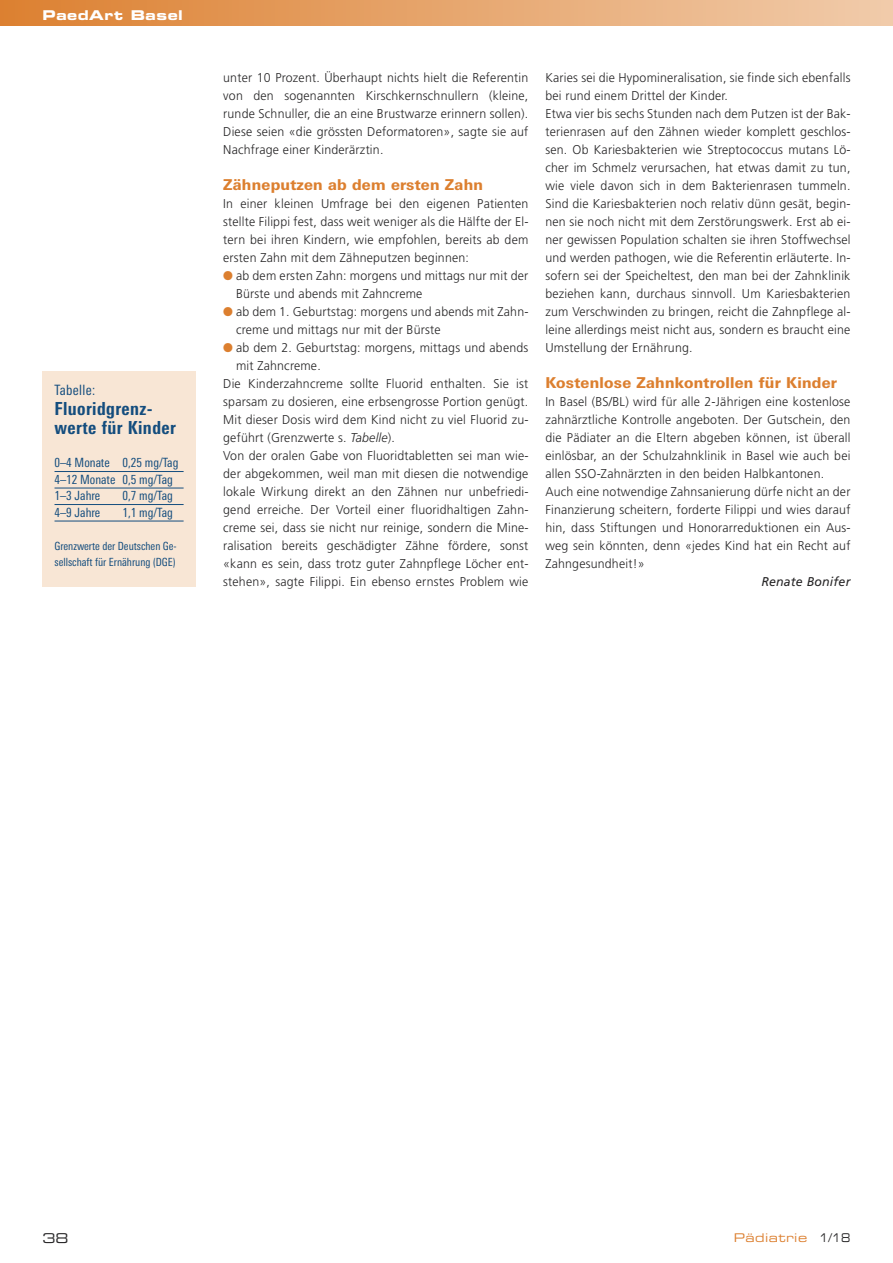
<style>
.page{position:relative;width:893px;height:1263px;background:#fff}
.page>*{position:absolute;margin:0;border:0;box-sizing:border-box;transform-origin:0 0}
.t1{font:800 condensed 18px/19.5px "Linotype Univers";letter-spacing:.025em;color:#144d7e}
.t2{font:800 15px "Linotype Univers Basic";letter-spacing:.02em;color:#dc7f2f}
.t3{font:condensed 14.25px "Linotype Univers";letter-spacing:.02em;color:#144d7e}
.t4{font:13.5px "Eurostile Bold Extended Two";letter-spacing:.04em;color:#fff}
.t5{font:13.5px "Eurostile Extended Two";color:#272627}
.t6{font:300 12.75px/18px "Frutiger";letter-spacing:.015em;color:#272627}
.t7{font:condensed 12.75px/16.5px "Linotype Univers";color:#144d7e}
.t8{font:italic 12.75px "Frutiger";letter-spacing:.015em;color:#272627}
.t9{font:12px "Eurostile Extended Two";letter-spacing:.04em;color:#dc7f2f}
.t10{font:condensed 11.25px/16.5px "Linotype Univers";color:#144d7e}
.s1{color:#dc7f2f}
.s2{font-style:italic}
.s3{color:#272627}
</style>
<div class="page">
<div style="left:0;top:0;width:893px;height:26px;background:linear-gradient(to right,#dc8031,#f1cbab)"></div>
<div style="left:43px;top:372px;width:153px;height:215px;background:#f8e6d5"></div>
<hr style="left:55px;top:471px;width:129px;height:1px;background:#144d7e">
<hr style="left:55px;top:488px;width:129px;height:1px;background:#144d7e">
<hr style="left:55px;top:504px;width:129px;height:1px;background:#144d7e">
<hr style="left:55px;top:521px;width:129px;height:1px;background:#144d7e">
<p class="t4" style="left:43px;top:11px;width:142px">PaedArt Basel</p>
<p class="t3" style="left:55px;top:385px;width:42px">Tabelle:</p>
<h1 class="t1" style="left:55px;top:400px;width:123px">Fluoridgrenz&shy;werte für Kinder</h1>
<p class="t7" style="left:55px;top:455px;width:125px">0–4 Monate 0,25 mg/Tag<br>4–12 Monate 0,5 mg/Tag<br>1–3 Jahre</p>
<p class="t7" style="left:123px;top:488px;width:52px">0,7 mg/Tag</p>
<p class="t7" style="left:55px;top:505px;width:47px">4–9 Jahre</p>
<p class="t7" style="left:123px;top:505px;width:52px">1,1 mg/Tag</p>
<p class="t10" style="left:55px;top:538px;width:124px">Grenzwerte der Deutschen Ge&shy;sellschaft für Ernährung (DGE)</p>
<p class="t6" style="left:223px;top:69px;width:307px;text-align:justify">unter 10 Prozent. Überhaupt nichts hielt die Referentin von den sogenannten Kirschkernschnullern (kleine, runde Schnuller, die an eine Brustwarze erinnern sollen).<br>Diese seien «die grössten Deformatoren», sagte sie auf Nachfrage einer Kinderärztin.</p>
<p class="t2" style="left:223px;top:179px;width:261px">Zähneputzen ab dem ersten Zahn</p>
<p class="t6" style="left:223px;top:195px;width:307px;text-align:justify">In einer kleinen Umfrage bei den eigenen Patienten stellte Filippi fest, dass weit weniger als die Hälfte der El&shy;tern bei ihren Kindern, wie empfohlen, bereits ab dem ersten Zahn mit dem Zähneputzen beginnen:</p>
<p class="t6" style="left:236px;top:267px;width:294px;text-indent:-13px"><span class="s1">●</span> ab dem ersten Zahn: morgens und mittags nur mit der<br>Bürste und abends mit Zahncreme</p>
<p class="t6" style="left:236px;top:303px;width:294px;text-indent:-13px"><span class="s1">●</span> ab dem 1. Geburtstag: morgens und abends mit Zahn&shy;creme und mittags nur mit der Bürste</p>
<p class="t6" style="left:223px;top:339px;width:307px"><span class="s1">●</span> ab dem 2. Geburtstag: morgens, mittags und abends</p>
<p class="t6" style="left:236px;top:357px;width:86px">mit Zahncreme.</p>
<p class="t6" style="left:223px;top:375px;width:307px">Die Kinderzahncreme sollte Fluorid enthalten. Sie ist</p>
<p class="t6" style="left:223px;top:393px;width:307px">sparsam zu dosieren, eine erbsengrosse Portion genügt.</p>
<p class="t6" style="left:223px;top:411px;width:307px">Mit dieser Dosis wird dem Kind nicht zu viel Fluorid zu-</p>
<p class="t6" style="left:223px;top:429px;width:173px">geführt (Grenzwerte s. <span class="s2">Tabelle</span>).</p>
<p class="t6" style="left:223px;top:447px;width:307px">Von der oralen Gabe von Fluoridtabletten sei man wie-</p>
<p class="t6" style="left:223px;top:465px;width:307px">der abgekommen, weil man mit diesen die notwendige</p>
<p class="t6" style="left:223px;top:483px;width:307px">lokale Wirkung direkt an den Zähnen nur unbefriedi-</p>
<p class="t6" style="left:223px;top:501px;width:307px">gend erreiche. Der Vorteil einer fluoridhaltigen Zahn-</p>
<p class="t6" style="left:223px;top:519px;width:307px">creme sei, dass sie nicht nur reinige, sondern die Mine-</p>
<p class="t6" style="left:223px;top:537px;width:307px">ralisation bereits geschädigter Zähne fördere, sonst</p>
<p class="t6" style="left:223px;top:555px;width:307px">«kann es sein, dass trotz guter Zahnpflege Löcher ent-</p>
<p class="t6" style="left:223px;top:573px;width:307px">stehen», sagte Filippi. Ein ebenso ernstes Problem wie</p>
<p class="t6" style="left:545px;top:69px;width:307px">Karies sei die Hypomineralisation, sie finde sich ebenfalls bei rund einem Drittel der Kinder.<br>Etwa vier bis sechs Stunden nach dem Putzen ist der Bak&shy;terienrasen auf den Zähnen wieder komplett geschlos&shy;sen. Ob Kariesbakterien wie Streptococcus mutans Lö&shy;cher im Schmelz verursachen, hat etwas damit zu tun, wie viele davon sich in dem Bakterienrasen tummeln.<br>Sind die Kariesbakterien noch relativ dünn gesät, begin&shy;nen sie noch nicht mit dem Zerstörungswerk. Erst ab ei&shy;ner gewissen Population schalten sie ihren Stoffwechsel und werden pathogen, wie die Referentin erläuterte. In&shy;sofern sei der Speicheltest, den man bei der Zahnklinik beziehen kann, durchaus sinnvoll. Um Kariesbakterien zum Verschwinden zu bringen, reicht die Zahnpflege al&shy;leine allerdings meist nicht aus, sondern es braucht eine Umstellung der Ernährung.</p>
<p class="t2" style="left:545px;top:377px;width:293px">Kostenlose Zahnkontrollen für Kinder</p>
<p class="t6" style="left:545px;top:393px;width:307px">In Basel (BS/BL) wird für alle 2-Jährigen eine kostenlose zahnärztliche Kontrolle angeboten. Der Gutschein, den die Pädiater an die Eltern abgeben können, ist überall einlösbar, an der Schulzahnklinik in Basel wie auch bei allen SSO-Zahnärzten in den beiden Halbkantonen.<br>Auch eine notwendige Zahnsanierung dürfe nicht an der Finanzierung scheitern, forderte Filippi und wies darauf hin, dass Stiftungen und Honorarreduktionen ein Aus&shy;weg sein könnten, denn «jedes Kind hat ein Recht auf Zahngesundheit!»</p>
<p class="t8" style="left:761px;top:576px;width:91px">Renate Bonifer</p>
<p class="t5" style="left:43px;top:1233px;width:28px">38</p>
<p class="t9" style="left:734px;top:1233px;width:118px">Pädiatrie <span class="s3">1/18</span></p>
</div>
